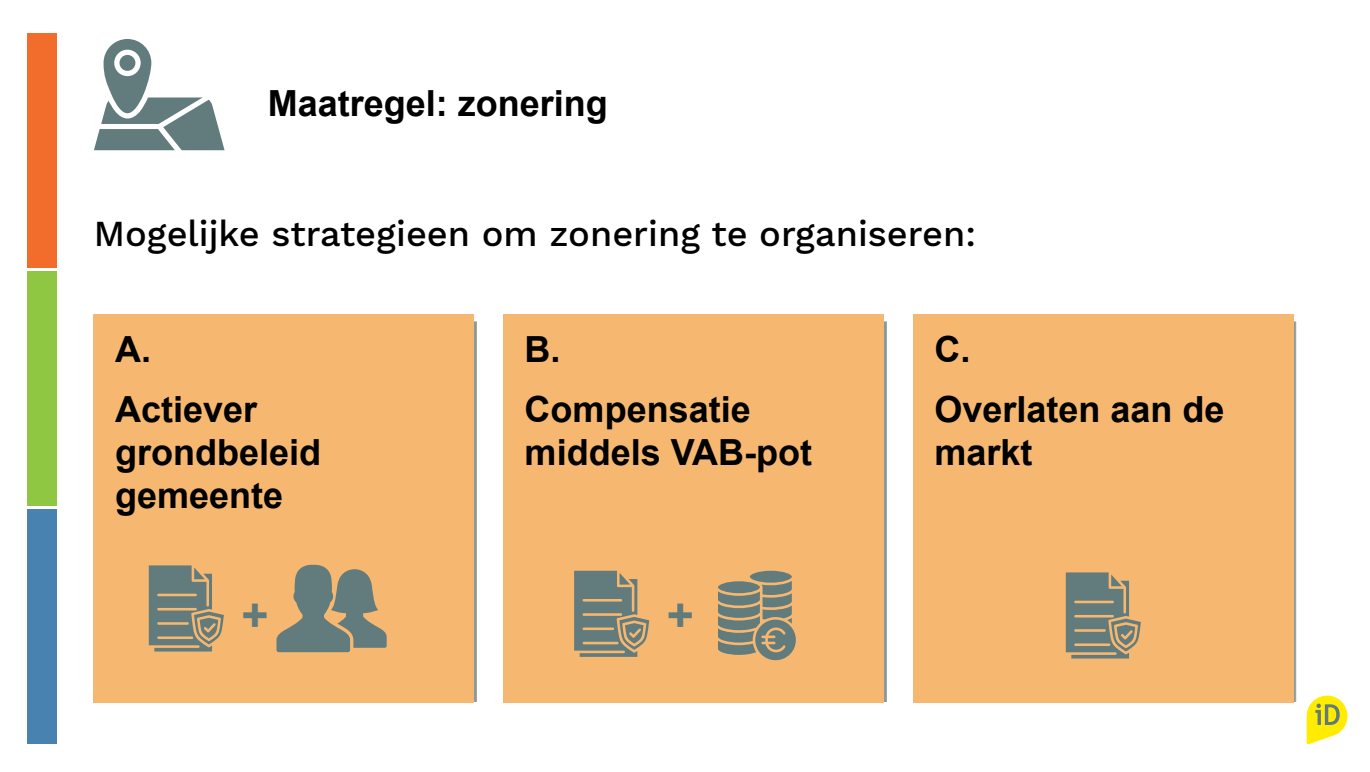
<style>
.page{position:relative;width:1370px;height:772px;background:#fff}
.page>*{position:absolute;margin:0;border:0;box-sizing:border-box;transform-origin:0 0}
.t1{font:700 46.5px "Arial";color:#617a7b}
.t2{font:700 36px/60.2px "Arial";color:#000}
.t3{font:500 36px "Work Sans";color:#000}
</style>
<div class="page">
<div style="left:27px;top:33px;width:30px;height:234px;background:#f26c2c"></div>
<div style="left:27px;top:271px;width:30px;height:235px;background:#90c742"></div>
<div style="left:27px;top:509px;width:30px;height:235px;background:#4882b0"></div>
<svg style="left:94px;top:39px;width:131px;height:111px"></svg>
<div style="left:94px;top:314px;width:380px;height:388px;background:#f6b871"></div>
<div style="left:913px;top:314px;width:380px;height:388px;background:#f6b871"></div>
<div style="left:503px;top:314px;width:380px;height:388px;background:#f6b871"></div>
<svg style="left:276px;top:564px;width:111px;height:88px"></svg>
<svg style="left:149px;top:565px;width:75px;height:86px"></svg>
<svg style="left:718px;top:570px;width:78px;height:90px"></svg>
<svg style="left:574px;top:570px;width:75px;height:86px"></svg>
<svg style="left:1066px;top:572px;width:75px;height:86px"></svg>
<svg style="left:1306px;top:695px;width:42px;height:49px"></svg>
<p class="t2" style="left:268px;top:75px;width:342px">Maatregel: zonering</p>
<p class="t3" style="left:94px;top:213px;width:884px">Mogelijke strategieen om zonering te organiseren:</p>
<p class="t2" style="left:115px;top:320px;width:144px">A.<br>Actiever</p>
<p class="t2" style="left:115px;top:432px;width:208px;line-height:43.2px">grondbeleid gemeente</p>
<p class="t2" style="left:525px;top:320px;width:228px">B.<br>Compensatie</p>
<p class="t2" style="left:525px;top:423px;width:289px">middels VAB-pot</p>
<p class="t1" style="left:241px;top:585px;width:29px">+</p>
<p class="t1" style="left:667px;top:585px;width:29px">+</p>
<p class="t2" style="left:934px;top:320px;width:292px">C.<br>Overlaten aan de</p>
<p class="t2" style="left:934px;top:423px;width:100px">markt</p>
</div>
